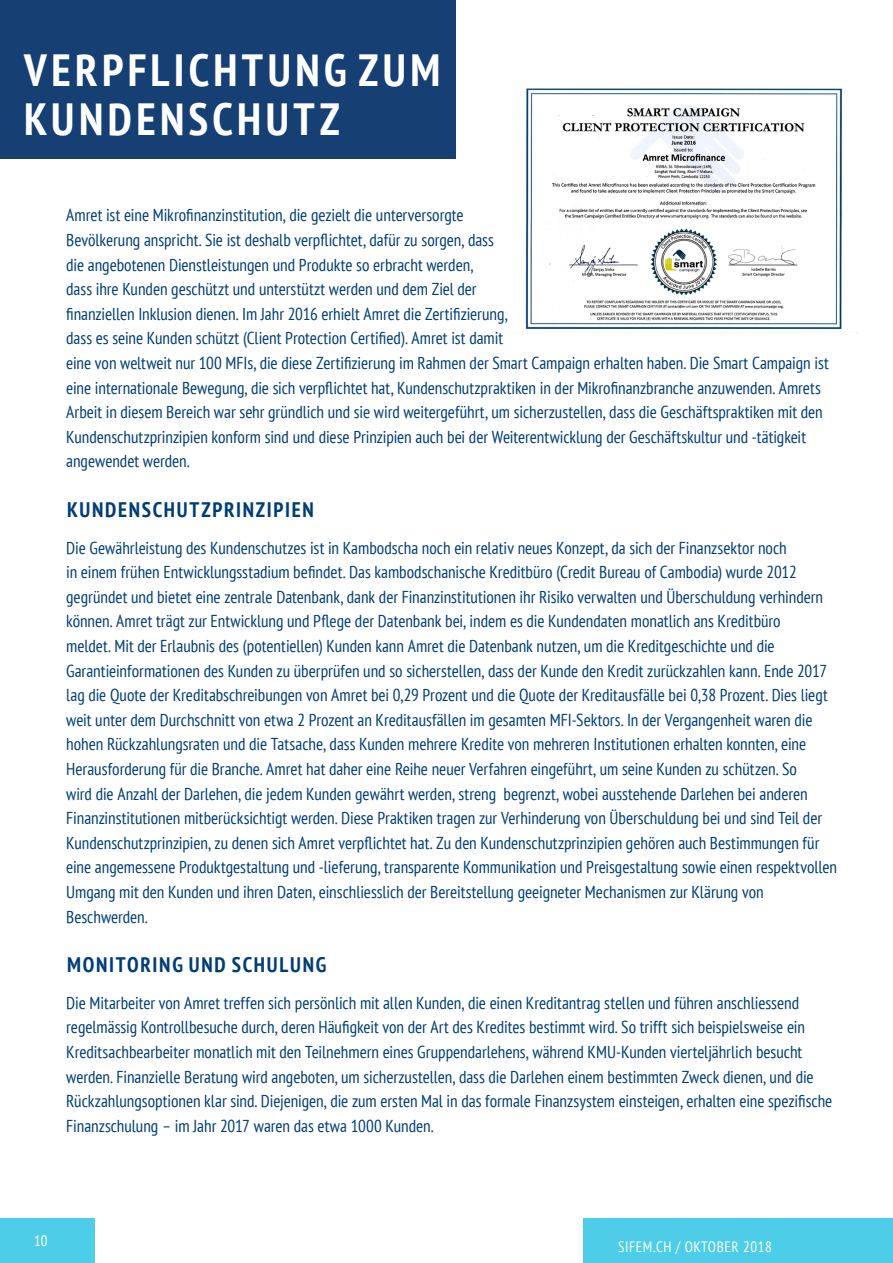
<style>
.page{position:relative;width:893px;height:1263px;background:#fff}
.page>*{position:absolute;margin:0;border:0;box-sizing:border-box;transform-origin:0 0}
.Lauftext_Titel{font:700 condensed 45px/49.2px "PT Sans";letter-spacing:.095em;color:#fff}
.Lauftext_Titel-2{font:700 condensed 21px "PT Sans";letter-spacing:.08em;color:#003d76}
.Lauftext_Titel-3{font:condensed 17.25px/24.6px "PT Sans";color:#003d76}
.t1{font:condensed 15px "PT Sans";letter-spacing:.04em;color:#fff}
</style>
<div class="page">
<div style="left:0;top:1218px;width:95px;height:45px;background:#4dcde7"></div>
<div style="left:0;top:0;width:455px;height:158px;background:#163f74"></div>
<div style="left:584px;top:1218px;width:309px;height:45px;background:#4dcde7"></div>
<img style="left:525px;top:88px;width:333px;height:246px">
<p class="Lauftext_Titel" style="left:24px;top:45px;width:418px">VERPFLICHTUNG ZUM<br>KUNDENSCHUTZ</p>
<p class="Lauftext_Titel-3" style="left:66px;top:203px;width:764px">Amret ist eine Mikrofinanzinstitution, die gezielt die unterversorgte<br>Bevölkerung anspricht. Sie ist deshalb verpflichtet, dafür zu sorgen, dass<br>die angebotenen Dienstleistungen und Produkte so erbracht werden,<br>dass ihre Kunden geschützt und unterstützt werden und dem Ziel der<br>finanziellen Inklusion dienen. Im Jahr 2016 erhielt Amret die Zertifizierung,<br>dass es seine Kunden schützt (Client Protection Certified). Amret ist damit<br>eine von weltweit nur 100 MFIs, die diese Zertifizierung im Rahmen der Smart Campaign erhalten haben. Die Smart Campaign ist eine internationale Bewegung, die sich verpflichtet hat, Kundenschutzpraktiken in der Mikrofinanzbranche anzuwenden. Amrets Arbeit in diesem Bereich war sehr gründlich und sie wird weitergeführt, um sicherzustellen, dass die Geschäftspraktiken mit den Kundenschutzprinzipien konform sind und diese Prinzipien auch bei der Weiterentwicklung der Geschäftskultur und -tätigkeit angewendet werden.</p>
<p class="Lauftext_Titel-2" style="left:67px;top:495px;width:248px">KUNDENSCHUTZPRINZIPIEN</p>
<p class="Lauftext_Titel-3" style="left:66px;top:535px;width:772px">Die Gewährleistung des Kundenschutzes ist in Kambodscha noch ein relativ neues Konzept, da sich der Finanzsektor noch<br>in einem frühen Entwicklungsstadium befindet. Das kambodschanische Kreditbüro (Credit Bureau of Cambodia) wurde 2012 gegründet und bietet eine zentrale Datenbank, dank der Finanzinstitutionen ihr Risiko verwalten und Überschuldung verhindern können. Amret trägt zur Entwicklung und Pflege der Datenbank bei, indem es die Kundendaten monatlich ans Kreditbüro<br>meldet. Mit der Erlaubnis des (potentiellen) Kunden kann Amret die Datenbank nutzen, um die Kreditgeschichte und die Garantieinformationen des Kunden zu überprüfen und so sicherstellen, dass der Kunde den Kredit zurückzahlen kann. Ende 2017 lag die Quote der Kreditabschreibungen von Amret bei 0,29 Prozent und die Quote der Kreditausfälle bei 0,38 Prozent. Dies liegt weit unter dem Durchschnitt von etwa 2 Prozent an Kreditausfällen im gesamten MFI-Sektors. In der Vergangenheit waren die hohen Rückzahlungsraten und die Tatsache, dass Kunden mehrere Kredite von mehreren Institutionen erhalten konnten, eine Herausforderung für die Branche. Amret hat daher eine Reihe neuer Verfahren eingeführt, um seine Kunden zu schützen. So<br>wird die Anzahl der Darlehen, die jedem Kunden gewährt werden, streng begrenzt, wobei ausstehende Darlehen bei anderen Finanzinstitutionen mitberücksichtigt werden. Diese Praktiken tragen zur Verhinderung von Überschuldung bei und sind Teil der Kundenschutzprinzipien, zu denen sich Amret verpflichtet hat. Zu den Kundenschutzprinzipien gehören auch Bestimmungen für eine angemessene Produktgestaltung und -lieferung, transparente Kommunikation und Preisgestaltung sowie einen respektvollen Umgang mit den Kunden und ihren Daten, einschliesslich der Bereitstellung geeigneter Mechanismen zur Klärung von Beschwerden.</p>
<p class="Lauftext_Titel-2" style="left:67px;top:950px;width:261px">MONITORING UND SCHULUNG</p>
<p class="Lauftext_Titel-3" style="left:66px;top:990px;width:768px">Die Mitarbeiter von Amret treffen sich persönlich mit allen Kunden, die einen Kreditantrag stellen und führen anschliessend regelmässig Kontrollbesuche durch, deren Häufigkeit von der Art des Kredites bestimmt wird. So trifft sich beispielsweise ein Kreditsachbearbeiter monatlich mit den Teilnehmern eines Gruppendarlehens, während KMU-Kunden vierteljährlich besucht werden. Finanzielle Beratung wird angeboten, um sicherzustellen, dass die Darlehen einem bestimmten Zweck dienen, und die Rückzahlungsoptionen klar sind. Diejenigen, die zum ersten Mal in das formale Finanzsystem einsteigen, erhalten eine spezifische Finanzschulung – im Jahr 2017 waren das etwa 1000 Kunden.</p>
<p class="t1" style="left:34px;top:1231px;width:15px">10</p>
<p class="t1" style="left:618px;top:1237px;width:155px">SIFEM.CH / OKTOBER 2018</p>
</div>
